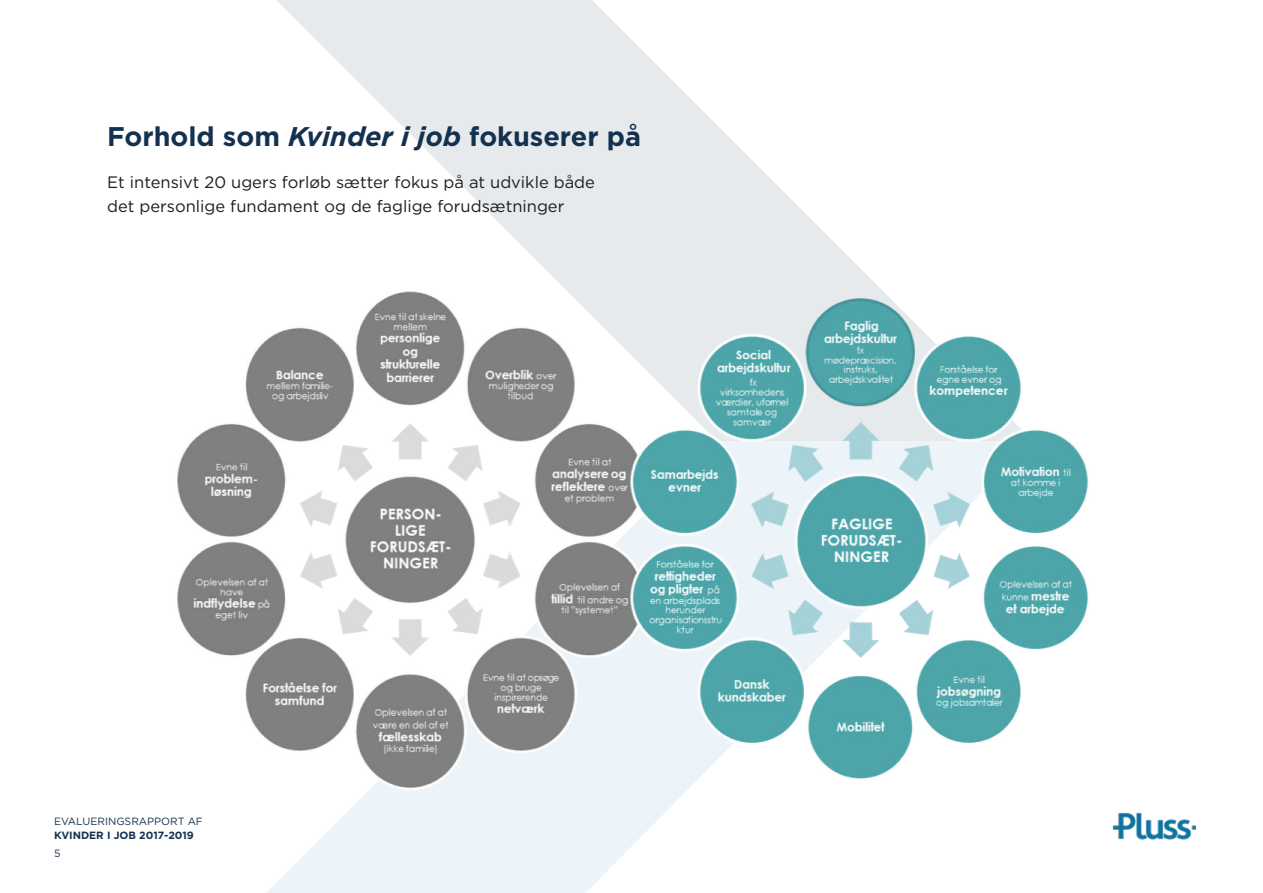
<style>
.page{position:relative;width:1263px;height:893px;background:#fff}
.page>*{position:absolute;margin:0;border:0;box-sizing:border-box;transform-origin:0 0}
.t1{font:700 27px "Gotham";color:#14324f}
.t2{font:16.5px "Gotham";color:#1d1d1b}
.t3{font:10.5px/13.5px "Gotham";color:#14324f}
.s1{font-style:italic}
.s2{font-weight:700}
</style>
<div class="page">
<svg style="left:277px;top:0;width:596px;height:281px;fill:#e7eaed"></svg>
<svg style="left:267px;top:796px;width:414px;height:97px;fill:#ecf3f9"></svg>
<img style="left:177px;top:281px;width:911px;height:515px">
<img style="left:1112px;top:812px;width:85px;height:28px">
<p class="t1" style="left:107px;top:118px;width:535px">Forhold som <span class="s1">Kvinder i job</span> fokuserer på</p>
<p class="t2" style="left:107px;top:172px;width:489px">Et intensivt 20 ugers forløb sætter fokus på at udvikle både</p>
<p class="t2" style="left:107px;top:196px;width:459px">det personlige fundament og de faglige forudsætninger</p>
<p class="t3" style="left:54px;top:815px;width:150px">EVALUERINGSRAPPORT AF<br><span class="s2">KVINDER I JOB 2017-2019</span></p>
<p class="t3" style="left:54px;top:847px;width:8px">5</p>
</div>
